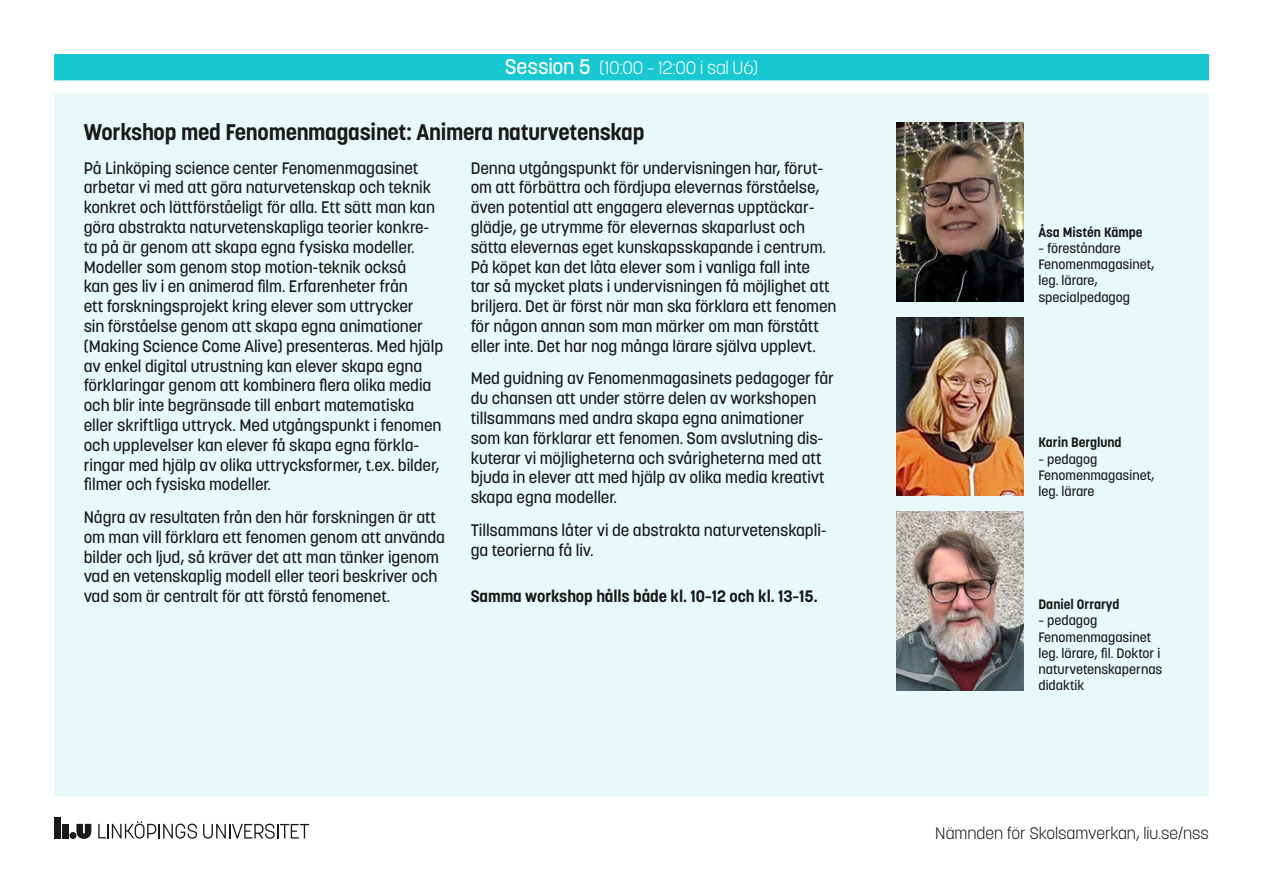
<style>
.page{position:relative;width:1263px;height:893px;background:#fff}
.page>*{position:absolute;margin:0;border:0;box-sizing:border-box;transform-origin:0 0}
.Rubrik{font:700 22.5px "Korolev Li U";letter-spacing:-.01em;color:#1a1918}
.Session_2{font:300 18px "Korolev Li U";letter-spacing:-.01em;color:#fff}
.Besk{font:500 16.5px/19.8px "Korolev Li U";letter-spacing:-.005em;color:#1a1918}
.Besk-2{font:700 16.5px "Korolev Li U";letter-spacing:-.005em;color:#1a1918}
.t1{font:300 16.5px "Korolev Li U";color:#1a1918}
.Namn{font:500 13.5px/16.2px "Korolev Li U";color:#1a1918}
.Namn-2{font:700 13.5px "Korolev Li U";color:#1a1918}
.s1{font-weight:500;font-size:21px}
</style>
<div class="page">
<div style="left:62px;top:824px;width:7px;height:14px;background:#1a1918"></div>
<div style="left:54px;top:817px;width:7px;height:21px;background:#1a1918"></div>
<div style="left:69px;top:832px;width:7px;height:7px;background:#1a1918;border-radius:50%"></div>
<svg style="left:76px;top:824px;width:15px;height:15px"></svg>
<svg style="left:203px;top:824px;width:106px;height:15px"></svg>
<svg style="left:98px;top:821px;width:99px;height:18px"></svg>
<div style="left:54px;top:54px;width:1155px;height:26px;background:#17c7d2"></div>
<svg style="left:54px;top:80px;width:1155px;height:1px"></svg>
<div style="left:54px;top:93px;width:1155px;height:704px;background:#e8f9fa"></div>
<img style="left:896px;top:123px;width:127px;height:179px">
<img style="left:896px;top:317px;width:127px;height:179px">
<img style="left:896px;top:512px;width:127px;height:178px">
<h1 class="Session_2" style="left:505px;top:56px;width:255px"><span class="s1">Session 5</span> (10:00 – 12:00 i sal U6)</h1>
<h2 class="Rubrik" style="left:84px;top:117px;width:562px">Workshop med Fenomenmagasinet: Animera naturvetenskap</h2>
<p class="Besk" style="left:84px;top:158px;width:361px">På Linköping science center Fenomenmagasinet arbetar vi med att göra naturvetenskap och teknik konkret och lättförståeligt för alla. Ett sätt man kan göra abstrakta naturvetenskapliga teorier konkre&shy;ta på är genom att skapa egna fysiska modeller.<br>Modeller som genom stop motion-teknik också<br>kan ges liv i en animerad film. Erfarenheter från<br>ett forskningsprojekt kring elever som uttrycker<br>sin förståelse genom att skapa egna animationer (Making Science Come Alive) presenteras. Med hjälp av enkel digital utrustning kan elever skapa egna förklaringar genom att kombinera flera olika media och blir inte begränsade till enbart matematiska eller skriftliga uttryck. Med utgångspunkt i fenomen och upplevelser kan elever få skapa egna förkla&shy;ringar med hjälp av olika uttrycksformer, t.ex. bilder, filmer och fysiska modeller.</p>
<p class="Besk" style="left:84px;top:507px;width:363px">Några av resultaten från den här forskningen är att om man vill förklara ett fenomen genom att använda bilder och ljud, så kräver det att man tänker igenom vad en vetenskaplig modell eller teori beskriver och vad som är centralt för att förstå fenomenet.</p>
<p class="Besk" style="left:471px;top:158px;width:367px">Denna utgångspunkt för undervisningen har, förut&shy;om att förbättra och fördjupa elevernas förståelse, även potential att engagera elevernas upptäckar&shy;glädje, ge utrymme för elevernas skaparlust och sätta elevernas eget kunskapsskapande i centrum.<br>På köpet kan det låta elever som i vanliga fall inte<br>tar så mycket plats i undervisningen få möjlighet att briljera. Det är först när man ska förklara ett fenomen för någon annan som man märker om man förstått eller inte. Det har nog många lärare själva upplevt.</p>
<p class="Besk" style="left:471px;top:368px;width:365px">Med guidning av Fenomenmagasinets pedagoger får du chansen att under större delen av workshopen tillsammans med andra skapa egna animationer som kan förklarar ett fenomen. Som avslutning dis&shy;kuterar vi möjligheterna och svårigheterna med att bjuda in elever att med hjälp av olika media kreativt skapa egna modeller.</p>
<p class="Besk" style="left:471px;top:520px;width:357px">Tillsammans låter vi de abstrakta naturvetenskapli&shy;ga teorierna få liv.</p>
<p class="Besk-2" style="left:471px;top:585px;width:348px">Samma workshop hålls både kl. 10–12 och kl. 13–15.</p>
<p class="Namn-2" style="left:1038px;top:223px;width:106px">Åsa Mistén Kämpe</p>
<p class="Namn" style="left:1038px;top:240px;width:118px">– föreståndare<br>Fenomenmagasinet, leg. lärare, specialpedagog</p>
<p class="Namn-2" style="left:1038px;top:433px;width:85px">Karin Berglund</p>
<p class="Namn" style="left:1038px;top:450px;width:118px">– pedagog<br>Fenomenmagasinet, leg. lärare</p>
<p class="Namn-2" style="left:1038px;top:595px;width:83px">Daniel Orraryd</p>
<p class="Namn" style="left:1038px;top:612px;width:125px">– pedagog<br>Fenomenmagasinet leg. lärare, fil. Doktor i naturvetenskapernas didaktik</p>
<p class="t1" style="left:935px;top:822px;width:275px">Nämnden för Skolsamverkan, liu.se/nss</p>
</div>
